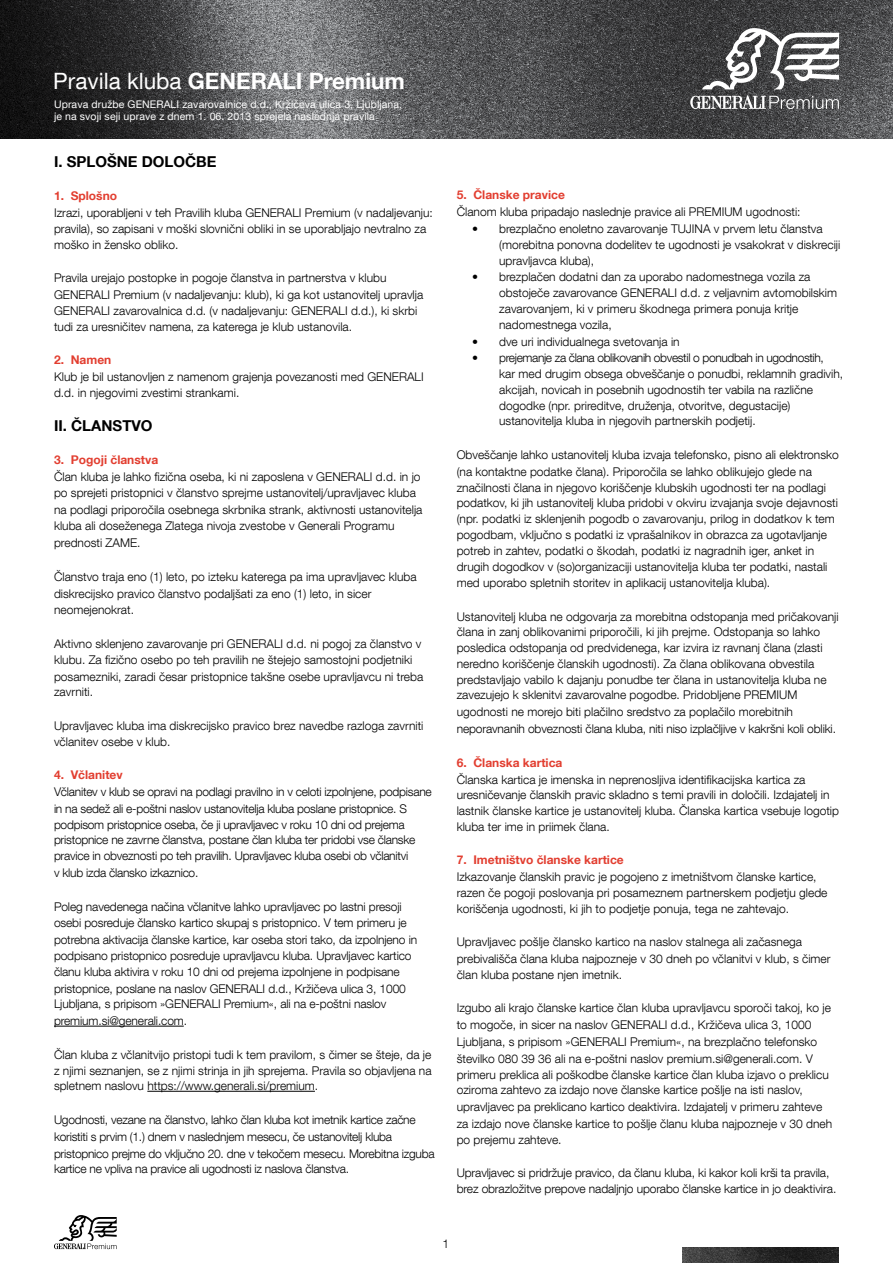
<style>
.page{position:relative;width:893px;height:1263px;background:#fff}
.page>*{position:absolute;margin:0;border:0;box-sizing:border-box;transform-origin:0 0}
.t1{font:700 22.5px "Helvetica Neue LT Com";color:#fff}
.t2{font:700 15px "Helvetica Neue LT Com";color:#000}
.t3{font:300 12px/15.8px "Helvetica Neue LT Com";color:#000}
.t4{font:300 12px/16.2px "Helvetica Neue LT Com";letter-spacing:-.02em;color:#000}
.t5{font:700 12px "Helvetica Neue LT Com";color:#e23e30}
.t6{font:10.5px/12.6px "Helvetica Neue LT Com";letter-spacing:.01em;color:#fff}
.s1{font-weight:400}
</style>
<div class="page">
<svg style="left:54px;top:1215px;width:63px;height:34px"></svg>
<img style="left:682px;top:1248px;width:157px;height:15px">
<img style="left:0;top:0;width:893px;height:138px">
<svg style="left:702px;top:28px;width:137px;height:61px"></svg>
<svg style="left:690px;top:95px;width:149px;height:14px;background:#7e7f80"></svg>
<hr style="left:54px;top:1026px;width:130px;height:1px;background:#000">
<hr style="left:147px;top:1091px;width:168px;height:1px;background:#000">
<h1 class="t1" style="left:53px;top:67px;width:353px"><span class="s1">Pravila kluba</span> GENERALI Premium</h1>
<p class="t6" style="left:54px;top:98px;width:350px">Uprava družbe GENERALI zavarovalnice d.d., Kržičeva ulica 3, Ljubljana, je na svoji seji uprave z dnem 1. 06. 2013 sprejela naslednja pravila</p>
<p class="t2" style="left:54px;top:152px;width:164px">I. SPLOŠNE DOLOČBE</p>
<p class="t5" style="left:54px;top:189px;width:65px">1. Splošno</p>
<p class="t3" style="left:54px;top:205px;width:380px">Izrazi, uporabljeni v teh Pravilih kluba GENERALI Premium (v nadaljevanju: pravila), so zapisani v moški slovnični obliki in se uporabljajo nevtralno za moško in žensko obliko.</p>
<p class="t3" style="left:54px;top:270px;width:371px">Pravila urejajo postopke in pogoje članstva in partnerstva v klubu GENERALI Premium (v nadaljevanju: klub), ki ga kot ustanovitelj upravlja GENERALI zavarovalnica d.d. (v nadaljevanju: GENERALI d.d.), ki skrbi tudi za uresničitev namena, za katerega je klub ustanovila.</p>
<p class="t5" style="left:54px;top:352px;width:59px">2. Namen</p>
<p class="t3" style="left:54px;top:369px;width:371px">Klub je bil ustanovljen z namenom grajenja povezanosti med GENERALI d.d. in njegovimi zvestimi strankami.</p>
<p class="t2" style="left:54px;top:416px;width:100px">II. ČLANSTVO</p>
<p class="t5" style="left:54px;top:452px;width:106px">3. Pogoji članstva</p>
<p class="t3" style="left:54px;top:468px;width:370px;line-height:16.5px">Član kluba je lahko fizična oseba, ki ni zaposlena v GENERALI d.d. in jo po sprejeti pristopnici v članstvo sprejme ustanovitelj/upravljavec kluba na podlagi priporočila osebnega skrbnika strank, aktivnosti ustanovitelja kluba ali doseženega Zlatega nivoja zvestobe v Generali Programu prednosti ZAME.</p>
<p class="t3" style="left:54px;top:568px;width:364px;line-height:16.8px">Članstvo traja eno (1) leto, po izteku katerega pa ima upravljavec kluba diskrecijsko pravico članstvo podaljšati za eno (1) leto, in sicer neomejenokrat.</p>
<p class="t3" style="left:54px;top:635px;width:371px">Aktivno sklenjeno zavarovanje pri GENERALI d.d. ni pogoj za članstvo v klubu. Za fizično osebo po teh pravilih ne štejejo samostojni podjetniki posamezniki, zaradi česar pristopnice takšne osebe upravljavcu ni treba zavrniti.</p>
<p class="t3" style="left:54px;top:717px;width:371px">Upravljavec kluba ima diskrecijsko pravico brez navedbe razloga zavrniti včlanitev osebe v klub.</p>
<p class="t5" style="left:54px;top:767px;width:70px">4. Včlanitev</p>
<p class="t4" style="left:54px;top:783px;width:379px">Včlanitev v klub se opravi na podlagi pravilno in v celoti izpolnjene, podpisane in na sedež ali e-poštni naslov ustanovitelja kluba poslane pristopnice. S podpisom pristopnice oseba, če ji upravljavec v roku 10 dni od prejema pristopnice ne zavrne članstva, postane član kluba ter pridobi vse članske pravice in obveznosti po teh pravilih. Upravljavec kluba osebi ob včlanitvi<br>v klub izda člansko izkaznico.</p>
<p class="t3" style="left:54px;top:898px;width:365px;line-height:16.4px">Poleg navedenega načina včlanitve lahko upravljavec po lastni presoji osebi posreduje člansko kartico skupaj s pristopnico. V tem primeru je potrebna aktivacija članske kartice, kar oseba stori tako, da izpolnjeno in podpisano pristopnico posreduje upravljavcu kluba. Upravljavec kartico članu kluba aktivira v roku 10 dni od prejema izpolnjene in podpisane pristopnice, poslane na naslov GENERALI d.d., Kržičeva ulica 3, 1000<br>Ljubljana, s pripisom »GENERALI Premium«, ali na e-poštni naslov premium.si@generali.com.</p>
<p class="t3" style="left:54px;top:1046px;width:379px;text-align:justify">Član kluba z včlanitvijo pristopi tudi k tem pravilom, s čimer se šteje, da je z njimi seznanjen, se z njimi strinja in jih sprejema. Pravila so objavljena na spletnem naslovu https://www.generali.si/premium.</p>
<p class="t4" style="left:54px;top:1111px;width:382px">Ugodnosti, vezane na članstvo, lahko član kluba kot imetnik kartice začne koristiti s prvim (1.) dnem v naslednjem mesecu, če ustanovitelj kluba pristopnico prejme do vključno 20. dne v tekočem mesecu. Morebitna izguba kartice ne vpliva na pravice ali ugodnosti iz naslova članstva.</p>
<p class="t5" style="left:457px;top:188px;width:110px">5. Članske pravice</p>
<p class="t3" style="left:457px;top:204px;width:345px">Članom kluba pripadajo naslednje pravice ali PREMIUM ugodnosti:</p>
<p class="t3" style="left:499px;top:221px;width:343px;text-indent:-27px">• brezplačno enoletno zavarovanje TUJINA v prvem letu članstva (morebitna ponovna dodelitev te ugodnosti je vsakokrat v diskreciji upravljavca kluba),</p>
<p class="t3" style="left:499px;top:269px;width:339px;text-indent:-27px">• brezplačen dodatni dan za uporabo nadomestnega vozila za obstoječe zavarovance GENERALI d.d. z veljavnim avtomobilskim zavarovanjem, ki v primeru škodnega primera ponuja kritje nadomestnega vozila,</p>
<p class="t3" style="left:472px;top:333px;width:209px">• dve uri individualnega svetovanja in</p>
<p class="t3" style="left:499px;top:350px;width:345px;text-indent:-27px">• prejemanje za člana oblikovanih obvestil o ponudbah in ugodnostih,<br>kar med drugim obsega obveščanje o ponudbi, reklamnih gradivih, akcijah, novicah in posebnih ugodnostih ter vabila na različne dogodke (npr. prireditve, druženja, otvoritve, degustacije) ustanovitelja kluba in njegovih partnerskih podjetij.</p>
<p class="t3" style="left:457px;top:446px;width:384px">Obveščanje lahko ustanovitelj kluba izvaja telefonsko, pisno ali elektronsko (na kontaktne podatke člana). Priporočila se lahko oblikujejo glede na značilnosti člana in njegovo koriščenje klubskih ugodnosti ter na podlagi podatkov, ki jih ustanovitelj kluba pridobi v okviru izvajanja svoje dejavnosti (npr. podatki iz sklenjenih pogodb o zavarovanju, prilog in dodatkov k tem pogodbam, vključno s podatki iz vprašalnikov in obrazca za ugotavljanje potreb in zahtev, podatki o škodah, podatki iz nagradnih iger, anket in drugih dogodkov v (so)organizaciji ustanovitelja kluba ter podatki, nastali med uporabo spletnih storitev in aplikacij ustanovitelja kluba).</p>
<p class="t3" style="left:457px;top:608px;width:383px">Ustanovitelj kluba ne odgovarja za morebitna odstopanja med pričakovanji člana in zanj oblikovanimi priporočili, ki jih prejme. Odstopanja so lahko posledica odstopanja od predvidenega, kar izvira iz ravnanj člana (zlasti neredno koriščenje članskih ugodnosti). Za člana oblikovana obvestila predstavljajo vabilo k dajanju ponudbe ter člana in ustanovitelja kluba ne zavezujejo k sklenitvi zavarovalne pogodbe. Pridobljene PREMIUM ugodnosti ne morejo biti plačilno sredstvo za poplačilo morebitnih neporavnanih obveznosti člana kluba, niti niso izplačljive v kakršni koli obliki.</p>
<p class="t5" style="left:457px;top:755px;width:107px">6. Članska kartica</p>
<p class="t3" style="left:457px;top:771px;width:384px">Članska kartica je imenska in neprenosljiva identifikacijska kartica za uresničevanje članskih pravic skladno s temi pravili in določili. Izdajatelj in lastnik članske kartice je ustanovitelj kluba. Članska kartica vsebuje logotip kluba ter ime in priimek člana.</p>
<p class="t5" style="left:457px;top:852px;width:169px">7. Imetništvo članske kartice</p>
<p class="t3" style="left:457px;top:869px;width:372px">Izkazovanje članskih pravic je pogojeno z imetništvom članske kartice, razen če pogoji poslovanja pri posameznem partnerskem podjetju glede koriščenja ugodnosti, ki jih to podjetje ponuja, tega ne zahtevajo.</p>
<p class="t3" style="left:457px;top:933px;width:375px;line-height:16.4px">Upravljavec pošlje člansko kartico na naslov stalnega ali začasnega prebivališča člana kluba najpozneje v 30 dneh po včlanitvi v klub, s čimer član kluba postane njen imetnik.</p>
<p class="t3" style="left:457px;top:1000px;width:377px;line-height:16.4px">Izgubo ali krajo članske kartice član kluba upravljavcu sporoči takoj, ko je to mogoče, in sicer na naslov GENERALI d.d., Kržičeva ulica 3, 1000<br>Ljubljana, s pripisom »GENERALI Premium«, na brezplačno telefonsko številko 080 39 36 ali na e-poštni naslov premium.si@generali.com. V primeru preklica ali poškodbe članske kartice član kluba izjavo o preklicu oziroma zahtevo za izdajo nove članske kartice pošlje na isti naslov, upravljavec pa preklicano kartico deaktivira. Izdajatelj v primeru zahteve za izdajo nove članske kartice to pošlje članu kluba najpozneje v 30 dneh po prejemu zahteve.</p>
<p class="t3" style="left:457px;top:1165px;width:381px">Upravljavec si pridržuje pravico, da članu kluba, ki kakor koli krši ta pravila, brez obrazložitve prepove nadaljnjo uporabo članske kartice in jo deaktivira.</p>
<p class="t3" style="left:443px;top:1235px;width:8px">1</p>
</div>
